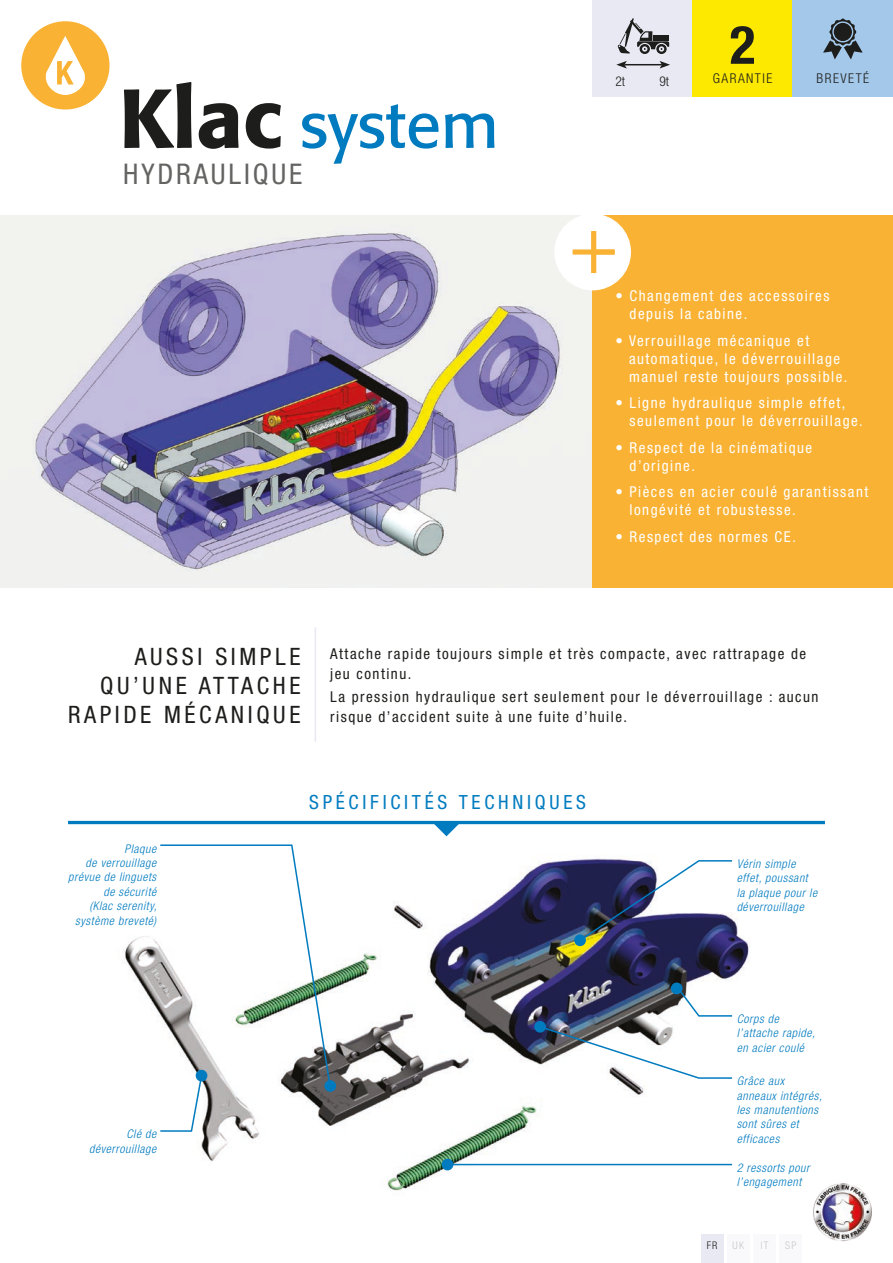
<style>
.page{position:relative;width:893px;height:1263px;background:#fff}
.page>*{position:absolute;margin:0;border:0;box-sizing:border-box;transform-origin:0 0}
.t1{font:64.5px "Formata";color:#007bc0}
.t2{font:700 condensed 53.25px "Helvetica Neue";color:#1d1d1b}
.t3{font:condensed 28.5px "Helvetica Neue";letter-spacing:.1em;color:#646463}
.t4{font:condensed 24px/28.8px "Helvetica Neue";letter-spacing:.15em;color:#1d1d1b;text-align:right}
.t5{font:condensed 19.65px "Helvetica Neue";letter-spacing:.19em;color:#007bc0}
.t6{font:condensed 15px/18px "Helvetica Neue";letter-spacing:.1em;color:#fff}
.t7{font:condensed 15px/19.5px "Helvetica Neue";letter-spacing:.1em;color:#1d1d1b}
.t8{font:300 condensed 13.5px "Helvetica Neue";letter-spacing:.11em;color:#1d1d1b}
.t9{font:italic 300 condensed 12px/14.4px "Helvetica Neue";letter-spacing:.05em;color:#007bc0}
.t10{font:300 condensed 10.5px "Helvetica Neue";color:#c7c7c6}
.t11{font:300 condensed 10.5px "Helvetica Neue";color:#1d1d1b}
.s1{font-weight:500;font-size:82.5px;color:#1d1d1b}
</style>
<div class="page">
<img style="left:123px;top:858px;width:627px;height:333px">
<img style="left:0;top:216px;width:592px;height:372px">
<div style="left:592px;top:216px;width:301px;height:372px;background:#f9b234"></div>
<svg style="left:554px;top:215px;width:77px;height:75px"></svg>
<hr style="left:315px;top:627px;width:1px;height:115px;background:#e9e9f4">
<hr style="left:68px;top:821px;width:757px;height:3px;background:#007bc0">
<svg style="left:433px;top:824px;width:27px;height:12px"></svg>
<div style="left:671px;top:982px;width:11px;height:12px;background:#007bc0;border-radius:50%"></div>
<div style="left:574px;top:934px;width:12px;height:12px;background:#007bc0;border-radius:50%"></div>
<div style="left:534px;top:1021px;width:12px;height:12px;background:#007bc0;border-radius:50%"></div>
<div style="left:442px;top:1159px;width:11px;height:11px;background:#007bc0;border-radius:50%"></div>
<div style="left:324px;top:1080px;width:12px;height:12px;background:#007bc0;border-radius:50%"></div>
<svg style="left:676px;top:986px;width:58px;height:31px"></svg>
<svg style="left:578px;top:859px;width:156px;height:83px"></svg>
<svg style="left:538px;top:1025px;width:196px;height:54px"></svg>
<svg style="left:159px;top:844px;width:173px;height:288px"></svg>
<hr style="left:448px;top:1164px;width:284px;height:1px;background:#007bc0">
<div style="left:21px;top:21px;width:89px;height:89px;background:#f9b234;border-radius:50%"></div>
<svg style="left:45px;top:36px;width:40px;height:59px"></svg>
<div style="left:593px;top:0;width:100px;height:96px;background:#e9e9f4"></div>
<div style="left:692px;top:0;width:101px;height:96px;background:#fde900"></div>
<div style="left:793px;top:0;width:100px;height:96px;background:#a4c8ea"></div>
<hr style="left:624px;top:64px;width:38px;height:1px;background:#1d1d1b">
<svg style="left:616px;top:61px;width:11px;height:8px"></svg>
<svg style="left:660px;top:61px;width:10px;height:8px"></svg>
<svg style="left:618px;top:18px;width:51px;height:36px"></svg>
<svg style="left:823px;top:19px;width:39px;height:40px"></svg>
<img style="left:813px;top:1183px;width:59px;height:59px">
<div style="left:780px;top:1235px;width:22px;height:28px;background:#f9f9fc"></div>
<div style="left:753px;top:1235px;width:23px;height:28px;background:#f9f9fc"></div>
<div style="left:727px;top:1235px;width:23px;height:28px;background:#f9f9fc"></div>
<div style="left:701px;top:1235px;width:22px;height:28px;background:#e9e9f4"></div>
<h1 class="t1" style="left:119px;top:86px;width:381px"><span class="s1">Klac</span> system</h1>
<h3 class="t3" style="left:123px;top:157px;width:180px">HYDRAULIQUE</h3>
<h2 class="t2" style="left:730px;top:13px;width:27px">2</h2>
<p class="t8" style="left:615px;top:74px;width:11px">2t</p>
<p class="t8" style="left:659px;top:74px;width:11px">9t</p>
<p class="t8" style="left:816px;top:71px;width:54px">BREVETÉ</p>
<p class="t8" style="left:713px;top:71px;width:61px">GARANTIE</p>
<p class="t6" style="left:630px;top:287px;width:201px;text-indent:-14px">• Changement des accessoires depuis la cabine.</p>
<p class="t6" style="left:629px;top:331px;width:220px;text-indent:-14px">• Verrouillage mécanique et automatique, le déverrouillage manuel reste toujours possible.</p>
<p class="t6" style="left:630px;top:394px;width:235px;text-indent:-14px">• Ligne hydraulique simple effet, seulement pour le déverrouillage.</p>
<p class="t6" style="left:630px;top:438px;width:184px;text-indent:-14px">• Respect de la cinématique d’origine.</p>
<p class="t6" style="left:630px;top:483px;width:240px;text-indent:-14px">• Pièces en acier coulé garantissant longévité et robustesse.</p>
<p class="t6" style="left:615px;top:527px;width:182px">• Respect des normes CE.</p>
<h3 class="t4" style="left:68px;top:642px;width:234px">AUSSI SIMPLE<br>QU’UNE ATTACHE<br>RAPIDE MÉCANIQUE</h3>
<p class="t7" style="left:330px;top:644px;width:477px">Attache rapide toujours simple et très compacte, avec rattrapage de jeu continu.</p>
<p class="t7" style="left:330px;top:687px;width:490px">La pression hydraulique sert seulement pour le déverrouillage : aucun risque d’accident suite à une fuite d’huile.</p>
<p class="t9" style="left:68px;top:841px;width:90px;text-align:right">Plaque<br>de verrouillage prévue de linguets de sécurité<br>(Klac serenity, système breveté)</p>
<h3 class="t5" style="left:309px;top:790px;width:278px">SPÉCIFICITÉS TECHNIQUES</h3>
<p class="t9" style="left:737px;top:856px;width:82px">Vérin simple effet, poussant la plaque pour le déverrouillage</p>
<p class="t9" style="left:89px;top:1126px;width:69px;text-align:right">Clé de déverrouillage</p>
<p class="t9" style="left:737px;top:1011px;width:80px">Corps de l’attache rapide, en acier coulé</p>
<p class="t9" style="left:737px;top:1074px;width:87px">Grâce aux anneaux intégrés, les manutentions sont sûres et efficaces</p>
<p class="t9" style="left:737px;top:1160px;width:74px">2 ressorts pour l’engagement</p>
<p class="t11" style="left:707px;top:1239px;width:12px">FR</p>
<p class="t10" style="left:733px;top:1239px;width:13px">UK</p>
<p class="t10" style="left:761px;top:1239px;width:9px">IT</p>
<p class="t10" style="left:785px;top:1239px;width:13px">SP</p>
</div>
